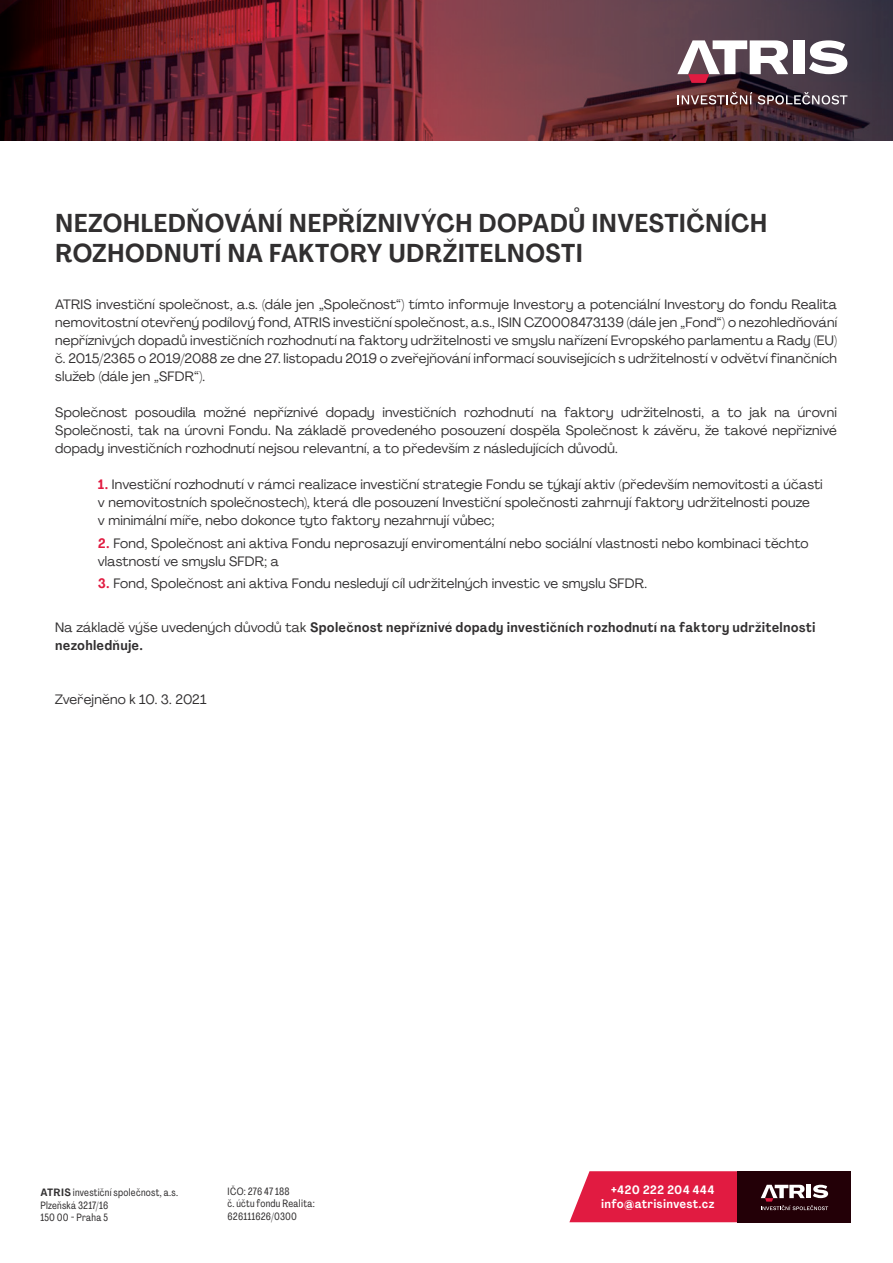
<style>
.page{position:relative;width:893px;height:1263px;background:#fff}
.page>*{position:absolute;margin:0;border:0;box-sizing:border-box;transform-origin:0 0}
.t1{font:700 25.5px/30.6px "Agrandir Text";color:#312f30}
.t2{font:13.5px/18px "Agrandir";letter-spacing:.015em;color:#312f30;text-align:justify}
.t3{font:700 13.5px/18px "Agrandir Text";letter-spacing:.015em;color:#312f30}
.t4{font:700 12px/14.4px "Agrandir Text";letter-spacing:.015em;color:#fff;text-align:right}
.t5{font:10.5px/12.6px "Agrandir Tight";letter-spacing:.025em;color:#312f30}
.s1{font-family:"Agrandir Text";font-weight:700;color:#e11b41}
.s2{font-family:"Agrandir";font-weight:400}
.s3{font-family:"Agrandir Text";font-weight:700}
</style>
<div class="page">
<svg style="left:569px;top:1171px;width:282px;height:51px;background:#9f253c"></svg>
<img style="left:0;top:0;width:893px;height:141px">
<svg style="left:678px;top:92px;width:74px;height:12px"></svg>
<svg style="left:758px;top:92px;width:89px;height:12px"></svg>
<svg style="left:677px;top:40px;width:111px;height:43px"></svg>
<div style="left:793px;top:40px;width:11px;height:34px;background:#fff"></div>
<svg style="left:809px;top:40px;width:38px;height:34px"></svg>
<h1 class="t1" style="left:55px;top:207px;width:714px">NEZOHLEDŇOVÁNÍ NEPŘÍZNIVÝCH DOPADŮ INVESTIČNÍCH<br>ROZHODNUTÍ NA FAKTORY UDRŽITELNOSTI</h1>
<p class="t2" style="left:55px;top:295px;width:783px">ATRIS investiční společnost, a.s. (dále jen „Společnost“) tímto informuje Investory a potenciální Investory do fondu Realita nemovitostní otevřený podílový fond, ATRIS investiční společnost, a.s., ISIN CZ0008473139 (dále jen „Fond“) o nezohledňování nepříznivých dopadů investičních rozhodnutí na faktory udržitelnosti ve smyslu nařízení Evropského parlamentu a Rady (EU) č. 2015/2365 o 2019/2088 ze dne 27. listopadu 2019 o zveřejňování informací souvisejících s udržitelností v odvětví finančních služeb (dále jen „SFDR“).</p>
<p class="t2" style="left:55px;top:403px;width:783px">Společnost posoudila možné nepříznivé dopady investičních rozhodnutí na faktory udržitelnosti, a to jak na úrovni Společnosti, tak na úrovni Fondu. Na základě provedeného posouzení dospěla Společnost k závěru, že takové nepřiznivé dopady investičních rozhodnutí nejsou relevantní, a to především z následujících důvodů.</p>
<p class="t2" style="left:98px;top:475px;width:727px;text-align:left"><span class="s1">1.</span> Investiční rozhodnutí v rámci realizace investiční strategie Fondu se týkají aktiv (především nemovitosti a účasti v nemovitostních společnostech), která dle posouzení Investiční společnosti zahrnují faktory udržitelnosti pouze<br>v minimální míře, nebo dokonce tyto faktory nezahrnují vůbec;</p>
<p class="t2" style="left:98px;top:534px;width:712px"><span class="s1">2.</span> Fond, Společnost ani aktiva Fondu neprosazují enviromentální nebo sociální vlastnosti nebo kombinaci těchto vlastností ve smyslu SFDR; a</p>
<p class="t2" style="left:98px;top:574px;width:551px"><span class="s1">3.</span> Fond, Společnost ani aktiva Fondu nesledují cíl udržitelných investic ve smyslu SFDR.</p>
<p class="t3" style="left:55px;top:618px;width:762px"><span class="s2">Na základě výše uvedených důvodů tak</span> Společnost nepříznivé dopady investičních rozhodnutí na faktory udržitelnosti nezohledňuje.</p>
<p class="t2" style="left:55px;top:690px;width:153px">Zveřejněno k 10. 3. 2021</p>
<p class="t5" style="left:40px;top:1186px;width:139px"><span class="s3">ATRIS</span> investiční společnost, a.s.<br>Plzeňská 3217/16<br>150 00 - Praha 5</p>
<p class="t5" style="left:228px;top:1185px;width:89px">IČO: 276 47 188<br>č. účtu fondu Realita:<br>626111626/0300</p>
<p class="t4" style="left:601px;top:1182px;width:115px">+420 222 204 444 info@atrisinvest.cz</p>
</div>
